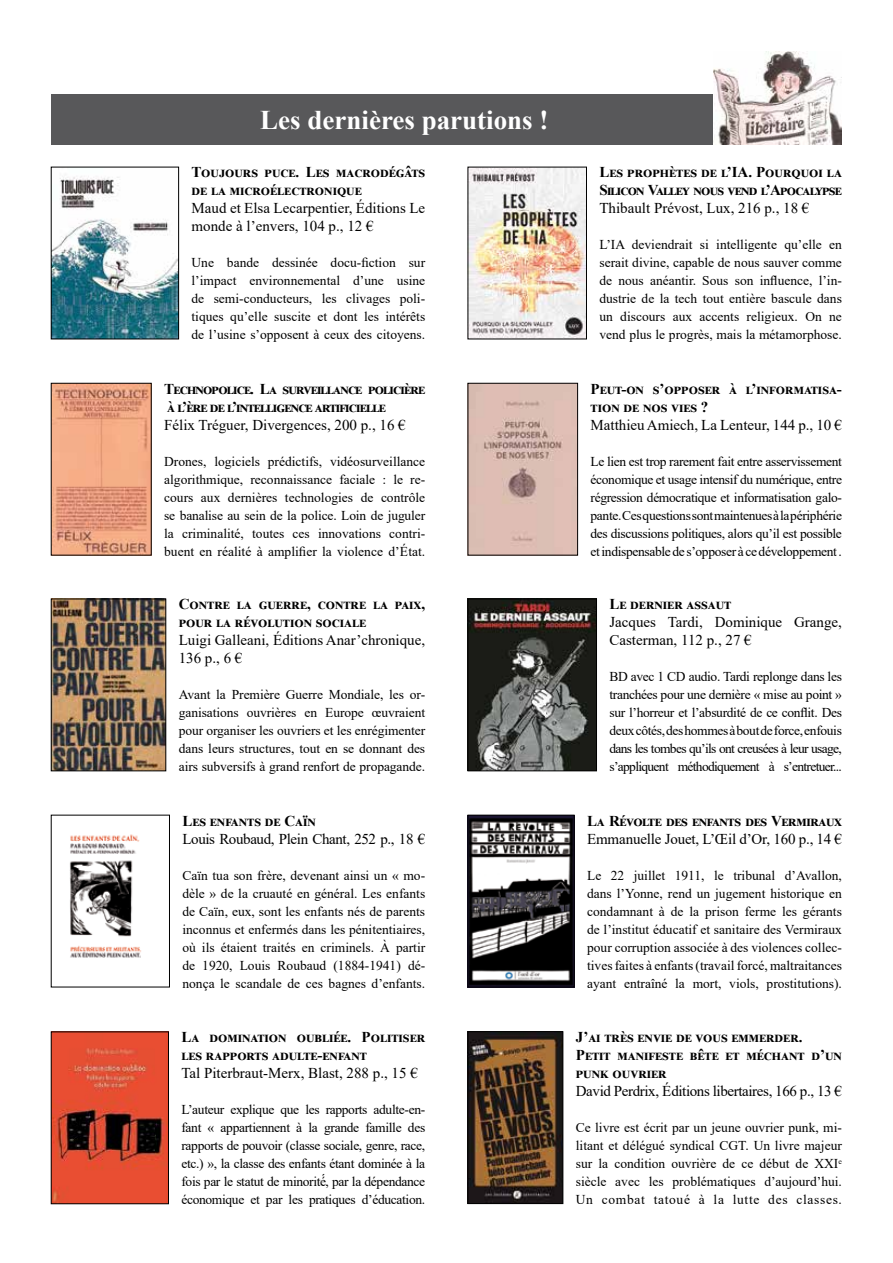
<style>
.page{position:relative;width:893px;height:1263px;background:#fff}
.page>*{position:absolute;margin:0;border:0;box-sizing:border-box;transform-origin:0 0}
.t1{font:700 27px "Times New Roman";color:#fff}
.t2{font:15px/18px "Times New Roman";color:#000}
.t3{font:700 15px/18px "Times New Roman";letter-spacing:.025em;color:#000}
.t4{font:700 15px/18px "Times New Roman";color:#000}
.t5{font:15px "Times New Roman";letter-spacing:-.025em;color:#000}
.t6{font:700 15px/18px "Times New Roman";letter-spacing:-.02em;color:#000}
.t7{font:13.5px/18px "Times New Roman";color:#000;text-align:justify}
</style>
<div class="page">
<div style="left:51px;top:95px;width:791px;height:50px;background:#58585a"></div>
<img style="left:713px;top:51px;width:129px;height:94px">
<img style="left:470px;top:169px;width:115px;height:168px">
<div style="left:468px;top:167px;width:119px;height:172px;border:1px solid #000"></div>
<img style="left:53px;top:176px;width:124px;height:161px">
<div style="left:51px;top:167px;width:128px;height:172px;border:1px solid #000"></div>
<img style="left:470px;top:1033px;width:91px;height:169px">
<div style="left:468px;top:1031px;width:95px;height:173px;border:1px solid #000"></div>
<img style="left:53px;top:385px;width:96px;height:168px">
<img style="left:470px;top:385px;width:106px;height:168px">
<div style="left:468px;top:383px;width:110px;height:172px;border:1px solid #000"></div>
<img style="left:470px;top:817px;width:102px;height:168px">
<div style="left:468px;top:815px;width:106px;height:172px;border:1px solid #000"></div>
<img style="left:53px;top:1034px;width:114px;height:168px">
<div style="left:51px;top:1032px;width:118px;height:172px;border:1px solid #000"></div>
<img style="left:70px;top:834px;width:71px;height:124px">
<div style="left:51px;top:815px;width:119px;height:172px;border:1px solid #000"></div>
<img style="left:470px;top:601px;width:125px;height:168px">
<div style="left:468px;top:599px;width:129px;height:172px;border:1px solid #000"></div>
<img style="left:53px;top:601px;width:111px;height:168px">
<div style="left:51px;top:599px;width:115px;height:172px;border:1px solid #000"></div>
<h1 class="t1" style="left:260px;top:101px;width:290px">Les dernières parutions !</h1>
<p class="t3" style="left:192px;top:163px;width:235px">Toujours puce. Les macrodégâts de la microélectronique</p>
<p class="t2" style="left:192px;top:199px;width:235px">Maud et Elsa Lecarpentier, Éditions Le monde à l’envers, 104 p., 12 €</p>
<p class="t7" style="left:192px;top:253px;width:235px">Une bande dessinée docu-fiction sur l’impact environnemental d’une usine de semi-conducteurs, les clivages poli&shy;tiques qu’elle suscite et dont les intérêts de l’usine s’opposent à ceux des citoyens.</p>
<p class="t6" style="left:164px;top:379px;width:262px">Technopolice. La surveillance policière à l’ère de l’intelligence artificielle</p>
<p class="t2" style="left:164px;top:415px;width:243px">Félix Tréguer, Divergences, 200 p., 16 €</p>
<p class="t7" style="left:164px;top:452px;width:263px">Drones, logiciels prédictifs, vidéosurveillance algorithmique, reconnaissance faciale : le re&shy;cours aux dernières technologies de contrôle se banalise au sein de la police. Loin de juguler la criminalité, toutes ces innovations contri&shy;buent en réalité à amplifier la violence d’état.</p>
<p class="t3" style="left:179px;top:595px;width:248px">Contre la guerre, contre la paix, pour la révolution sociale</p>
<p class="t2" style="left:179px;top:631px;width:248px">Luigi Galleani, éditions Anar’chronique,<br>136 p., 6 €</p>
<p class="t7" style="left:179px;top:685px;width:248px">Avant la Première Guerre Mondiale, les or&shy;ganisations ouvrières en Europe œuvraient pour organiser les ouvriers et les enrégimenter dans leurs structures, tout en se donnant des airs subversifs à grand renfort de propagande.</p>
<p class="t3" style="left:182px;top:811px;width:135px">Les enfants de Caïn</p>
<p class="t5" style="left:182px;top:828px;width:244px">Louis Roubaud, Plein Chant, 252 p., 18 €</p>
<p class="t7" style="left:182px;top:865px;width:244px">Caïn tua son frère, devenant ainsi un « mo&shy;dèle » de la cruauté en général. Les enfants de Caïn, eux, sont les enfants nés de parents inconnus et enfermés dans les pénitentiaires, où ils étaient traités en criminels. À partir de 1920, Louis Roubaud (1884-1941) dé&shy;nonça le scandale de ces bagnes d’enfants.</p>
<p class="t3" style="left:181px;top:1028px;width:243px">La domination oubliée. Politiser les rapports adulte-enfant</p>
<p class="t2" style="left:181px;top:1064px;width:238px">Tal Piterbraut-Merx, Blast, 288 p., 15 €</p>
<p class="t7" style="left:181px;top:1100px;width:245px">L’auteur explique que les rapports adulte-en&shy;fant « appartiennent à la grande famille des rapports de pouvoir (classe sociale, genre, race, etc.) », la classe des enfants étant dominée à la fois par le statut de minorité́, par la dépendance économique et par les pratiques d’éducation.</p>
<p class="t4" style="left:599px;top:163px;width:244px">Les prophètes de l’IA. Pourquoi la<br>Silicon Valley nous vend l’Apocalypse</p>
<p class="t2" style="left:599px;top:199px;width:211px">Thibault Prévost, Lux, 216 p., 18 €</p>
<p class="t7" style="left:599px;top:235px;width:244px">L’IA deviendrait si intelligente qu’elle en serait divine, capable de nous sauver comme de nous anéantir. Sous son influence, l’in&shy;dustrie de la tech tout entière bascule dans un discours aux accents religieux. On ne vend plus le progrès, mais la métamorphose.</p>
<p class="t3" style="left:591px;top:379px;width:253px">Peut-on s’opposer à l’informatisa&shy;tion de nos vies ?</p>
<p class="t2" style="left:591px;top:415px;width:253px">Matthieu Amiech, La Lenteur, 144 p., 10 €</p>
<p class="t7" style="left:591px;top:452px;width:253px">Le lien est trop rarement fait entre asservissement économique et usage intensif du numérique, entre régression démocratique et informatisation galo&shy;pante. Ces questions sont maintenues à la périphérie des discussions politiques, alors qu’il est possible et indispensable de s’opposer à ce développement .</p>
<p class="t3" style="left:609px;top:595px;width:123px">Le dernier assaut</p>
<p class="t2" style="left:609px;top:613px;width:234px">Jacques Tardi, Dominique Grange,<br>Casterman, 112 p., 27 €</p>
<p class="t7" style="left:609px;top:667px;width:234px">BD avec 1 CD audio. Tardi replonge dans les tranchées pour une dernière « mise au point » sur l’horreur et l’absurdité de ce conflit. Des deux côtés, des hommes à bout de force, enfouis dans les tombes qu’ils ont creusées à leur usage, s’appliquent méthodiquement à s’entretuer...</p>
<p class="t4" style="left:587px;top:811px;width:256px">La Révolte des enfants des Vermiraux</p>
<p class="t2" style="left:587px;top:829px;width:256px">Emmanuelle Jouet, L’Œil d’Or, 160 p., 14 €</p>
<p class="t7" style="left:587px;top:865px;width:256px">Le 22 juillet 1911, le tribunal d’Avallon, dans l’Yonne, rend un jugement historique en condamnant à de la prison ferme les gérants de l’institut éducatif et sanitaire des Vermiraux pour corruption associée à des violences collec&shy;tives faites à enfants (travail forcé, maltraitances ayant entraîné la mort, viols, prostitutions).</p>
<p class="t3" style="left:576px;top:1027px;width:268px">J’ai très envie de vous emmerder.<br>Petit manifeste bête et méchant d’un punk ouvrier</p>
<p class="t5" style="left:576px;top:1080px;width:268px">David Perdrix, éditions libertaires, 166 p., 13 €</p>
<p class="t7" style="left:576px;top:1118px;width:268px">Ce livre est écrit par un jeune ouvrier punk, mi&shy;litant et délégué syndical CGT. Un livre majeur sur la condition ouvrière de ce début de XXI<sup>e </sup>siècle avec les problématiques d’aujourd’hui.<br>Un combat tatoué à la lutte des classes.</p>
</div>
